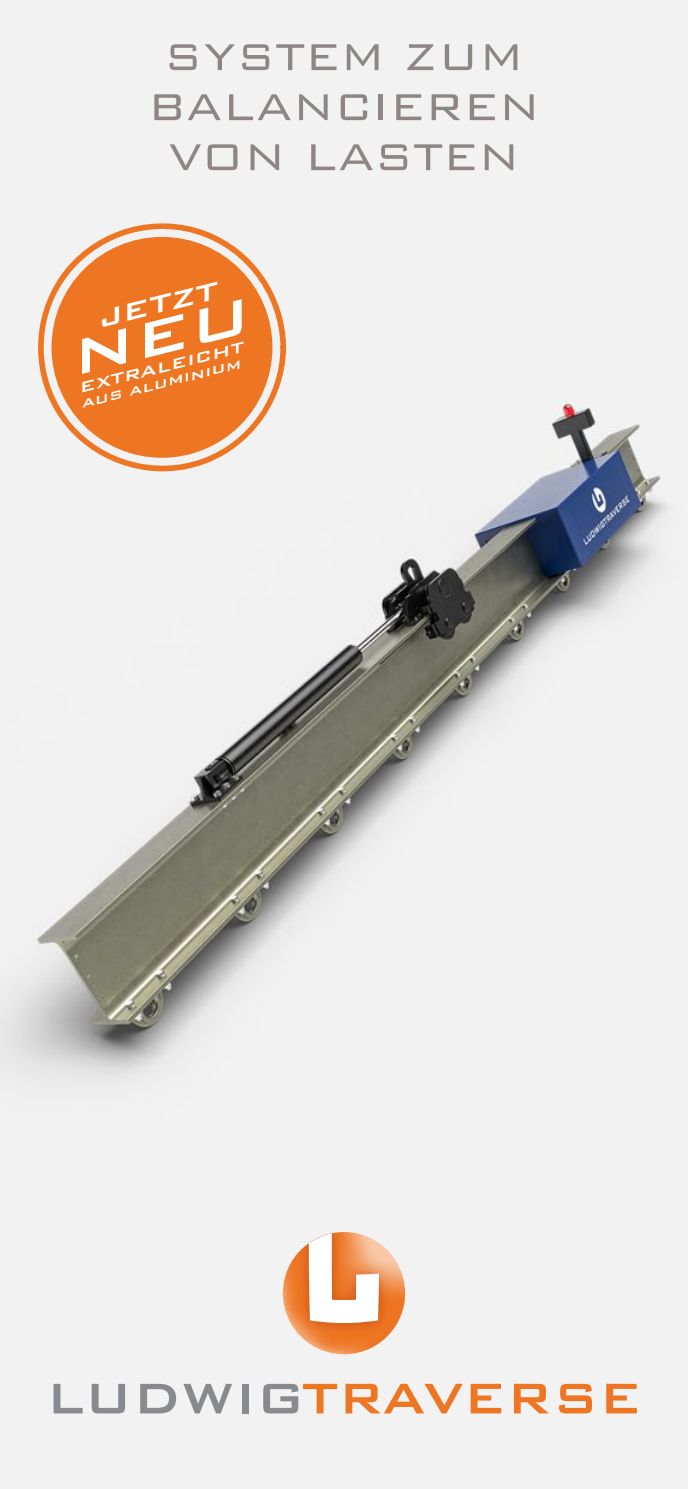
<style>
.page{position:relative;width:688px;height:1489px;background:#fff}
.page>*{position:absolute;margin:0;border:0;box-sizing:border-box;transform-origin:0 0}
.t1{font:500 57.25px "Bank Gothic BT";color:#ee7623}
.t2{font:300 50px/50px "Bank Gothic BT";color:#8d8685;text-align:center}
.t3{font:italic 500 32px "Bank Gothic BT";color:#fff;scale:1.14 1}
.t4{font:italic 500 19.25px "Bank Gothic BT";color:#fff;scale:1.14 1}
.t5{font:italic 500 15.25px "Bank Gothic BT";color:#fff;scale:1.14 1}
.s1{color:#898a8d}
</style>
<div class="page">
<img style="left:0;top:0;width:687px;height:1488px">
<svg style="left:283px;top:1231px;width:122px;height:123px"></svg>
<svg style="left:34px;top:220px;width:252px;height:255px;fill:#f2f2f2"></svg>
<div style="left:51px;top:237px;width:221px;height:221px;background:#ee7623;border-radius:50%"></div>
<p class="t2" style="left:148px;top:31px;width:394px">SYSTEM ZUM<br>BALANCIEREN<br>VON LASTEN</p>
<p class="t3" style="left:93px;top:303px;width:108px;rotate:-14deg">JETZT</p>
<p class="t4" style="left:76px;top:378px;width:150px;rotate:-14deg">EXTRALEICHT</p>
<p class="t5" style="left:79px;top:395px;width:145px;rotate:-14deg">AUS ALUMINIUM</p>
<p class="t1" style="left:46px;top:1366px;width:597px"><span class="s1">LUDWIG</span>TRAVERSE</p>
</div>
